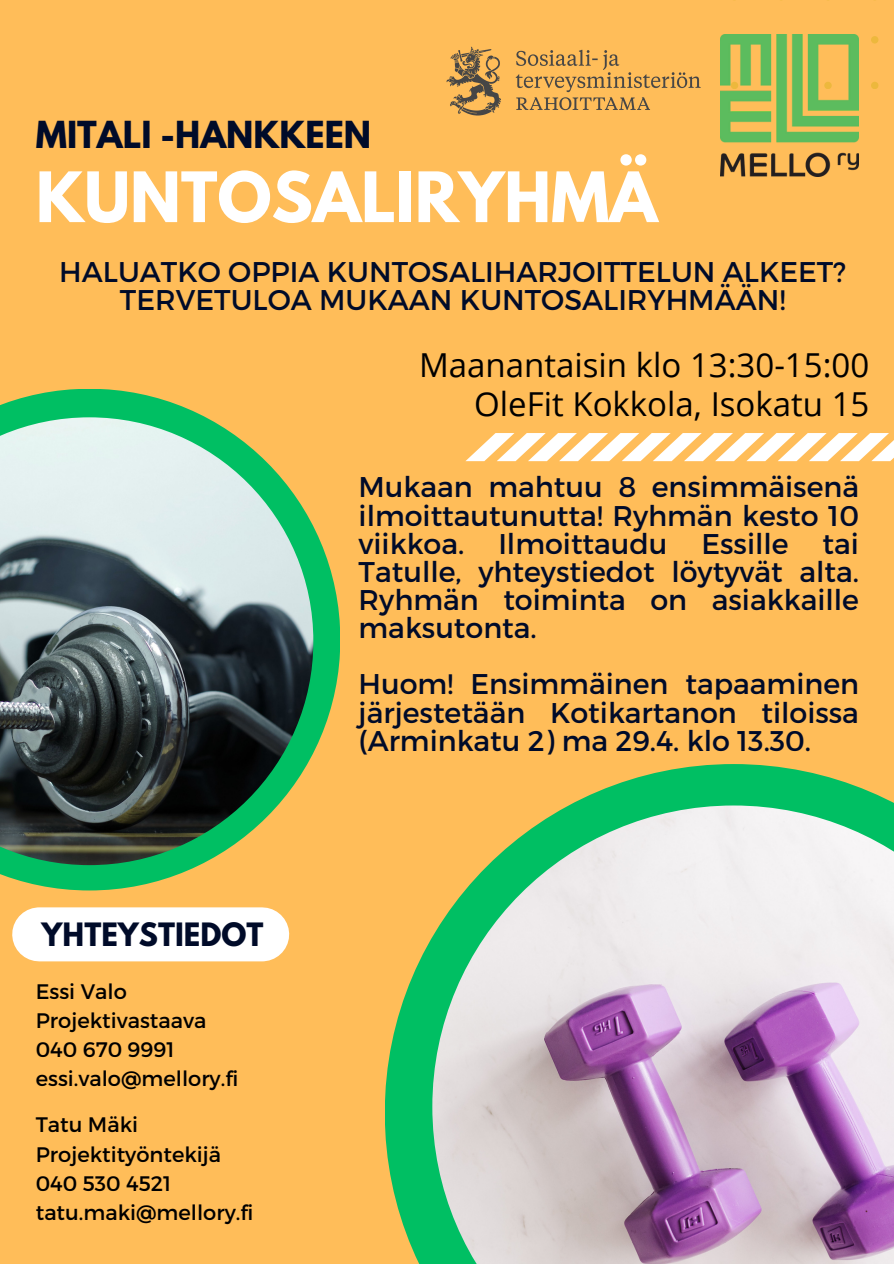
<style>
.page{position:relative;width:894px;height:1264px;background:#fff}
.page>*{position:absolute;margin:0;border:0;box-sizing:border-box;transform-origin:0 0}
.t1{font:700 61.5px "League Spartan";color:#fff}
.t2{font:33px "Open Sans";color:#000}
.t3{font:700 33px "League Spartan";color:#000b29}
.t4{font:28.5px/28.2px "Montserrat";color:#000b29;text-align:justify}
.t5{font:700 28.5px "League Spartan";color:#000b29}
.t6{font:21px "Montserrat";color:#000}
</style>
<div class="page">
<div style="left:0;top:0;width:893px;height:1263px;background:#ffbd59"></div>
<svg style="left:385px;top:764px;width:508px;height:499px"></svg>
<svg style="left:734px;top:0;width:145px;height:89px"></svg>
<svg style="left:0;top:389px;width:340px;height:501px"></svg>
<img style="left:432px;top:805px;width:461px;height:458px">
<img style="left:0;top:417px;width:313px;height:448px">
<svg style="left:465px;top:433px;width:428px;height:28px"></svg>
<div style="left:39px;top:907px;width:223px;height:54px;background:#fff"></div>
<img style="left:720px;top:34px;width:138px;height:142px">
<img style="left:446px;top:46px;width:255px;height:70px">
<h4 class="t3" style="left:36px;top:118px;width:337px">MITALI -HANKKEEN</h4>
<h1 class="t1" style="left:36px;top:167px;width:623px">KUNTOSALIRYHMÄ</h1>
<p class="t4" style="left:59px;top:256px;width:788px;text-align:center">HALUATKO OPPIA KUNTOSALIHARJOITTELUN ALKEET?<br>TERVETULOA MUKAAN KUNTOSALIRYHMÄÄN!</p>
<h6 class="t2" style="left:419px;top:341px;width:451px">Maanantaisin klo 13:30-15:00</h6>
<p class="t2" style="left:474px;top:381px;width:396px">OleFit Kokkola, Isokatu 15</p>
<p class="t5" style="left:42px;top:920px;width:223px">YHTEYSTIEDOT</p>
<p class="t6" style="left:36px;top:977px;width:92px">Essi Valo</p>
<p class="t6" style="left:36px;top:1006px;width:172px">Projektivastaava</p>
<p class="t6" style="left:36px;top:1036px;width:140px">040 670 9991</p>
<p class="t6" style="left:36px;top:1065px;width:204px">essi.valo@mellory.fi</p>
<p class="t6" style="left:36px;top:1111px;width:104px">Tatu Mäki</p>
<h3 class="t6" style="left:36px;top:1140px;width:187px">Projektityöntekijä</h3>
<h3 class="t6" style="left:36px;top:1169px;width:137px">040 530 4521</h3>
<p class="t6" style="left:36px;top:1198px;width:219px">tatu.maki@mellory.fi</p>
<h5 class="t4" style="left:358px;top:472px;width:502px">Mukaan mahtuu 8 ensimmäisenä ilmoittautunutta! Ryhmän kesto 10 viikkoa. Ilmoittaudu Essille tai Tatulle, yhteystiedot löytyvät alta.<br>Ryhmän toiminta on asiakkaille maksutonta.</h5>
<p class="t4" style="left:358px;top:668px;width:502px">Huom! Ensimmäinen tapaaminen järjestetään Kotikartanon tiloissa (Arminkatu 2) ma 29.4. klo 13.30.</p>
</div>
